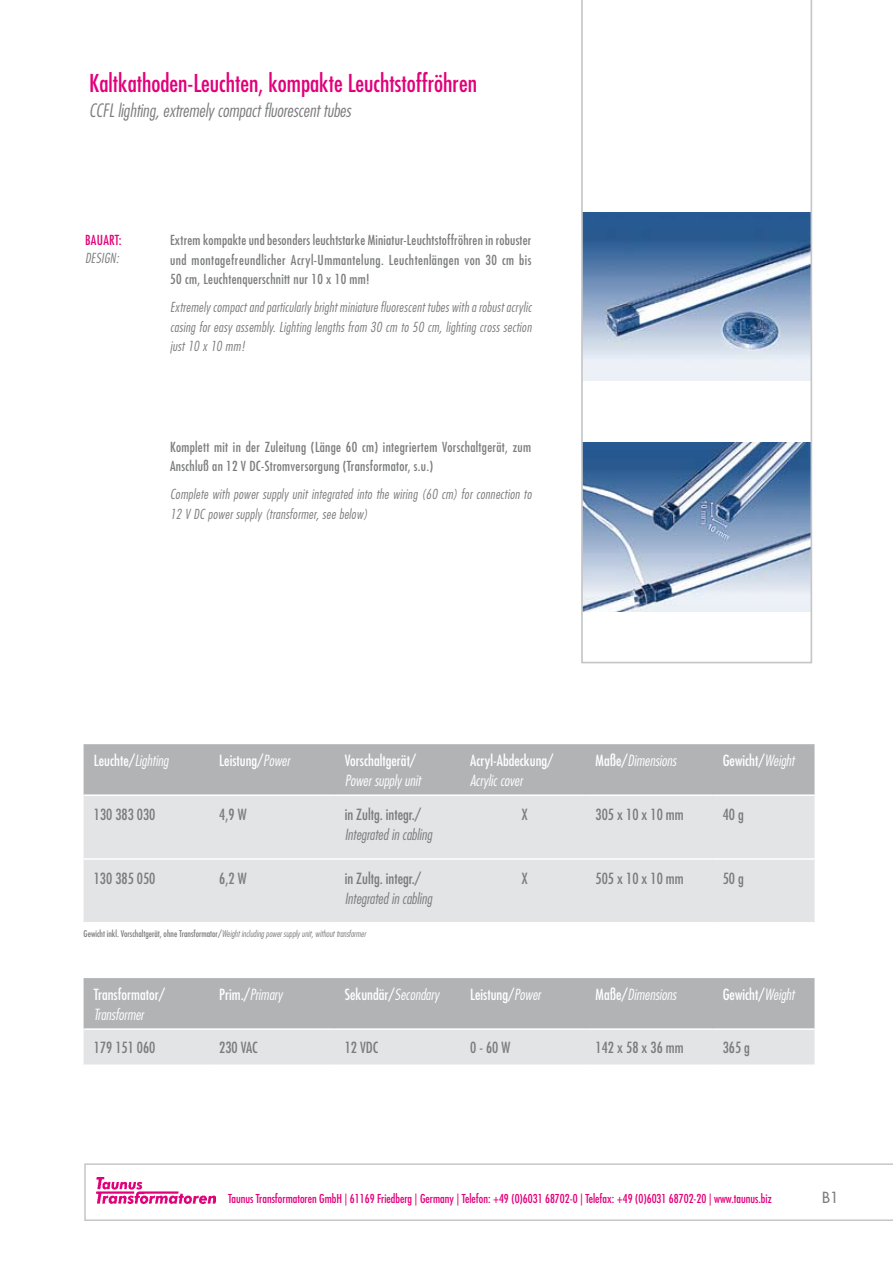
<style>
.page{position:relative;width:893px;height:1263px;background:#fff}
.page>*{position:absolute;margin:0;border:0;box-sizing:border-box;transform-origin:0 0}
.t1{font:condensed 24px "Futura Std";color:#e2007a}
.t2{font:italic 300 condensed 18px "Futura Std";color:#7b7c7e}
.t3{font:condensed 15px "Futura Std";color:#fff}
.t4{font:condensed 15px "Futura Std";color:#7b7c7e}
.t5{font:italic 300 condensed 15px "Futura Std";color:#fff}
.t6{font:italic 300 condensed 15px "Futura Std";color:#7b7c7e}
.t7{font:500 15px "Futura Std";color:#7b7c7e}
.t8{font:condensed 13.5px/19.5px "Futura Std";letter-spacing:.025em;color:#7b7c7e;text-align:justify}
.t9{font:italic 300 condensed 13.5px/19.5px "Futura Std";letter-spacing:.02em;color:#7b7c7e;text-align:justify}
.t10{font:condensed 13.5px "Futura Std";letter-spacing:.02em;color:#e2007a}
.t11{font:condensed 12px "Futura Std";color:#e2007a}
.t12{font:italic 300 condensed 9px "Futura Std";color:#7b7c7e}
.s1{font-weight:300;font-style:italic}
.s2{font-weight:400;font-style:normal}
</style>
<div class="page">
<svg style="left:84px;top:1163px;width:809px;height:58px"></svg>
<img style="left:96px;top:1178px;width:120px;height:25px">
<div style="left:84px;top:744px;width:730px;height:50px;background:#b1b3b4"></div>
<div style="left:84px;top:796px;width:730px;height:126px;background:#e3e4e5"></div>
<hr style="left:84px;top:858px;width:125px;height:2px;background:#fff">
<hr style="left:209px;top:858px;width:125px;height:2px;background:#fff">
<hr style="left:334px;top:858px;width:126px;height:2px;background:#fff">
<hr style="left:460px;top:858px;width:125px;height:2px;background:#fff">
<hr style="left:585px;top:858px;width:127px;height:2px;background:#fff">
<hr style="left:712px;top:858px;width:102px;height:2px;background:#fff">
<svg style="left:84px;top:978px;width:730px;height:86px;background:#c5c6c7"></svg>
<hr style="left:84px;top:1028px;width:125px;height:2px;background:#fff">
<hr style="left:209px;top:1028px;width:125px;height:2px;background:#fff">
<hr style="left:334px;top:1028px;width:126px;height:2px;background:#fff">
<hr style="left:460px;top:1028px;width:125px;height:2px;background:#fff">
<hr style="left:585px;top:1028px;width:127px;height:2px;background:#fff">
<hr style="left:712px;top:1028px;width:102px;height:2px;background:#fff">
<svg style="left:581px;top:0;width:231px;height:663px"></svg>
<h1 class="t1" style="left:89px;top:69px;width:389px">Kaltkathoden-Leuchten, kompakte Leuchtstoffröhren</h1>
<h2 class="t2" style="left:89px;top:100px;width:263px">CCFL lighting, extremely compact fluorescent tubes</h2>
<p class="t10" style="left:85px;top:232px;width:38px">BAUART:</p>
<p class="t8" style="left:170px;top:230px;width:363px">Extrem kompakte und besonders leuchtstarke Miniatur-Leuchtstoffröhren in robuster und montagefreundlicher Acryl-Ummantelung. Leuchtenlängen von 30 cm bis 50 cm, Leuchtenquerschnitt nur 10 x 10 mm!</p>
<p class="t9" style="left:170px;top:298px;width:363px">Extremely compact and particularly bright miniature fluorescent tubes with a robust acrylic casing for easy assembly. Lighting lengths from 30 cm to 50 cm, lighting cross section just 10 x 10 mm!</p>
<p class="t9" style="left:85px;top:249px;width:35px">DESIGN:</p>
<p class="t8" style="left:170px;top:437px;width:363px">Komplett mit in der Zuleitung (Länge 60 cm) integriertem Vorschaltgerät, zum<br>Anschluß an 12 V DC-Stromversorgung (Transformator, s.u.)</p>
<p class="t9" style="left:170px;top:485px;width:363px">Complete with power supply unit integrated into the wiring (60 cm) for connection to<br>12 V DC power supply (transformer, see below)</p>
<p class="t3" style="left:94px;top:752px;width:76px">Leuchte/<span class="s1">Lighting</span></p>
<p class="t3" style="left:219px;top:752px;width:72px">Leistung/<span class="s1">Power</span></p>
<p class="t3" style="left:345px;top:752px;width:73px">Vorschaltgerät/</p>
<p class="t5" style="left:345px;top:771px;width:77px">Power supply unit</p>
<p class="t3" style="left:470px;top:752px;width:85px">Acryl-Abdeckung/</p>
<p class="t5" style="left:470px;top:771px;width:54px">Acrylic cover</p>
<p class="t5" style="left:596px;top:752px;width:82px"><span class="s2">Maße/</span>Dimensions</p>
<p class="t3" style="left:723px;top:752px;width:73px">Gewicht/<span class="s1">Weight</span></p>
<p class="t4" style="left:94px;top:806px;width:63px">130 383 030</p>
<p class="t4" style="left:219px;top:806px;width:29px">4,9 W</p>
<p class="t4" style="left:345px;top:806px;width:78px">in Zultg. integr./</p>
<p class="t6" style="left:345px;top:825px;width:89px">Integrated in cabling</p>
<p class="t4" style="left:94px;top:869px;width:63px">130 385 050</p>
<p class="t4" style="left:219px;top:869px;width:29px">6,2 W</p>
<p class="t4" style="left:345px;top:869px;width:78px">in Zultg. integr./</p>
<p class="t6" style="left:345px;top:889px;width:89px">Integrated in cabling</p>
<p class="t12" style="left:84px;top:928px;width:284px"><span class="s2">Gewicht inkl. Vorschaltgerät, ohne Transformator/</span>Weight including power supply unit, without transformer</p>
<p class="t4" style="left:521px;top:806px;width:8px">X</p>
<p class="t4" style="left:596px;top:806px;width:90px">305 x 10 x 10 mm</p>
<p class="t4" style="left:723px;top:806px;width:23px">40 g</p>
<p class="t4" style="left:521px;top:869px;width:8px">X</p>
<p class="t4" style="left:596px;top:869px;width:90px">505 x 10 x 10 mm</p>
<p class="t4" style="left:723px;top:869px;width:23px">50 g</p>
<p class="t3" style="left:94px;top:985px;width:72px">Transformator/</p>
<p class="t5" style="left:94px;top:1005px;width:51px">Transformer</p>
<p class="t5" style="left:219px;top:985px;width:65px"><span class="s2">Prim./</span>Primary</p>
<p class="t3" style="left:345px;top:985px;width:96px">Sekundär/<span class="s1">Secondary</span></p>
<p class="t3" style="left:470px;top:985px;width:72px">Leistung/<span class="s1">Power</span></p>
<p class="t5" style="left:596px;top:985px;width:82px"><span class="s2">Maße/</span>Dimensions</p>
<p class="t3" style="left:723px;top:985px;width:73px">Gewicht/<span class="s1">Weight</span></p>
<p class="t4" style="left:94px;top:1039px;width:63px">179 151 060</p>
<p class="t4" style="left:219px;top:1039px;width:40px">230 VAC</p>
<p class="t4" style="left:345px;top:1039px;width:35px">12 VDC</p>
<p class="t4" style="left:470px;top:1039px;width:42px">0 - 60 W</p>
<p class="t4" style="left:596px;top:1039px;width:90px">142 x 58 x 36 mm</p>
<p class="t4" style="left:723px;top:1039px;width:29px">365 g</p>
<p class="t11" style="left:228px;top:1191px;width:545px">Taunus Transformatoren GmbH | 61169 Friedberg | Germany | Telefon: +49 (0)6031 68702-0 | Telefax: +49 (0)6031 68702-20 | www.taunus.biz</p>
<p class="t7" style="left:822px;top:1188px;width:18px">B1</p>
</div>
